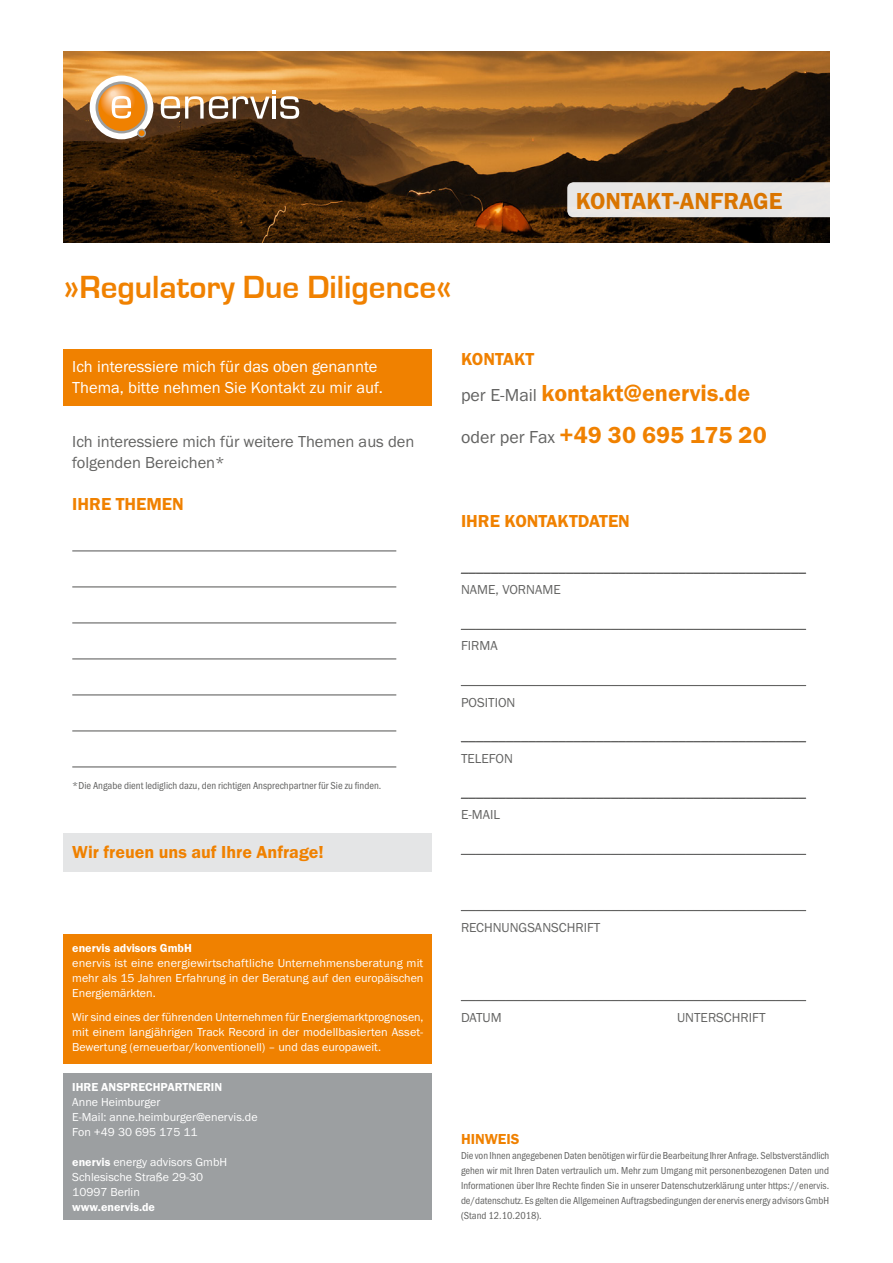
<style>
.page{position:relative;width:893px;height:1263px;background:#fff}
.page>*{position:absolute;margin:0;border:0;box-sizing:border-box;transform-origin:0 0}
.t1{font:700 33px "Eurostile";color:#f08100}
.t2{font:24px/42px "Franklin Gothic URW Dem";color:#f08100}
.t3{font:18px "Franklin Gothic URW Dem";color:#f08100}
.t4{font:16.5px/21px "Franklin Gothic URW Boo";color:#fff}
.t5{font:16.5px/21px "Franklin Gothic URW Boo";color:#636362}
.t6{font:15px "Franklin Gothic URW Boo";color:#636362}
.t7{font:15px "Franklin Gothic URW Dem";color:#f08100}
.t8{font:13.5px "Franklin Gothic URW Boo";color:#636362}
.t9{font:12px/15px "Franklin Gothic URW Boo";color:#fff;text-align:justify}
.t10{font:12px "Franklin Gothic URW Dem";color:#fff}
.t11{font:10.5px/15px "Franklin Gothic URW Con Boo";color:#636362;text-align:justify}
.s1{font-family:"Franklin Gothic URW Boo"}
.s2{font-family:"Franklin Gothic URW Boo";font-size:18px;color:#636362}
.s3{font-family:"Franklin Gothic URW Dem"}
</style>
<div class="page">
<hr style="left:72px;top:550px;width:324px;height:1px;background:#636362">
<hr style="left:72px;top:586px;width:324px;height:1px;background:#636362">
<hr style="left:72px;top:622px;width:324px;height:1px;background:#636362">
<hr style="left:72px;top:658px;width:324px;height:1px;background:#636362">
<hr style="left:72px;top:694px;width:324px;height:1px;background:#636362">
<hr style="left:72px;top:730px;width:324px;height:1px;background:#636362">
<hr style="left:72px;top:766px;width:324px;height:1px;background:#636362">
<img style="left:64px;top:51px;width:765px;height:191px">
<div style="left:64px;top:350px;width:368px;height:56px;background:#f08100"></div>
<div style="left:64px;top:934px;width:368px;height:130px;background:#f08100"></div>
<hr style="left:461px;top:572px;width:345px;height:2px;background:#636362">
<hr style="left:461px;top:629px;width:345px;height:1px;background:#636362">
<hr style="left:461px;top:685px;width:345px;height:1px;background:#636362">
<hr style="left:461px;top:741px;width:345px;height:1px;background:#636362">
<hr style="left:461px;top:797px;width:345px;height:2px;background:#636362">
<hr style="left:461px;top:854px;width:345px;height:1px;background:#636362">
<hr style="left:461px;top:910px;width:345px;height:1px;background:#636362">
<hr style="left:461px;top:1000px;width:345px;height:1px;background:#636362">
<div style="left:94px;top:81px;width:55px;height:54px;border:7px solid #9c9fa1;border-radius:50%"></div>
<svg style="left:98px;top:84px;width:47px;height:47px"></svg>
<svg style="left:161px;top:90px;width:138px;height:29px"></svg>
<div style="left:90px;top:76px;width:63px;height:63px;border:6px solid #fff;border-radius:50%"></div>
<svg style="left:137px;top:129px;width:9px;height:8px"></svg>
<svg style="left:112px;top:96px;width:19px;height:23px"></svg>
<div style="left:567px;top:182px;width:263px;height:35px;background:#e7e6e5"></div>
<div style="left:64px;top:1074px;width:368px;height:146px;background:#9c9fa1"></div>
<div style="left:64px;top:833px;width:368px;height:38px;background:#e4e5e6"></div>
<h2 class="t2" style="left:576px;top:180px;width:208px">KONTAKT-ANFRAGE</h2>
<h1 class="t1" style="left:64px;top:269px;width:389px">»Regulatory Due Diligence«</h1>
<h3 class="t4" style="left:72px;top:356px;width:312px">Ich interessiere mich für das oben genannte<br>Thema, bitte nehmen Sie Kontakt zu mir auf.</h3>
<h3 class="t5" style="left:72px;top:431px;width:344px">Ich interessiere mich für weitere Themen aus den folgenden Bereichen*</h3>
<h3 class="t3" style="left:72px;top:493px;width:113px">IHRE THEMEN</h3>
<p class="t11" style="left:72px;top:778px;width:311px"><span class="s1">*</span>Die Angabe dient lediglich dazu, den richtigen Ansprechpartner für Sie zu finden.</p>
<h3 class="t3" style="left:72px;top:841px;width:253px">Wir freuen uns auf Ihre Anfrage!</h3>
<h3 class="t3" style="left:461px;top:347px;width:75px">KONTAKT</h3>
<h2 class="t2" style="left:461px;top:372px;width:307px"><span class="s2">per E-Mail</span> kontakt@enervis.de <span class="s2">oder per Fax</span> +49 30 695 175 20</h2>
<h3 class="t3" style="left:461px;top:509px;width:170px">IHRE KONTAKTDATEN</h3>
<h3 class="t6" style="left:461px;top:557px;width:346px">______________________________________________</h3>
<p class="t8" style="left:461px;top:581px;width:101px">NAME, VORNAME</p>
<h3 class="t6" style="left:461px;top:613px;width:347px">______________________________________________</h3>
<p class="t8" style="left:461px;top:637px;width:38px">FIRMA</p>
<p class="t8" style="left:461px;top:694px;width:56px">POSITION</p>
<h3 class="t6" style="left:461px;top:726px;width:347px">______________________________________________</h3>
<p class="t8" style="left:461px;top:750px;width:54px">TELEFON</p>
<h3 class="t6" style="left:461px;top:782px;width:347px">______________________________________________</h3>
<p class="t8" style="left:461px;top:806px;width:41px">E-MAIL</p>
<p class="t10" style="left:72px;top:940px;width:121px">enervis advisors GmbH</p>
<p class="t9" style="left:72px;top:956px;width:353px">enervis ist eine energiewirtschaftliche Unternehmensberatung mit mehr als 15 Jahren Erfahrung in der Beratung auf den europäischen Energiemärkten.</p>
<p class="t9" style="left:72px;top:1010px;width:353px">Wir sind eines der führenden Unternehmen für Energiemarktprognosen, mit einem langjährigen Track Record in der modellbasierten Asset-Bewertung (erneuerbar/konventionell) – und das europaweit.</p>
<p class="t10" style="left:72px;top:1080px;width:151px">IHRE ANSPRECHPARTNERIN</p>
<p class="t9" style="left:72px;top:1095px;width:187px;text-align:left">Anne Heimburger<br>E-Mail: anne.heimburger@enervis.de<br>Fon +49 30 695 175 11</p>
<p class="t9" style="left:72px;top:1155px;width:156px;text-align:left"><span class="s3">enervis</span> energy advisors GmbH<br>Schlesische Straße 29-30<br>10997 Berlin</p>
<p class="t10" style="left:72px;top:1200px;width:84px">www.enervis.de</p>
<p class="t8" style="left:461px;top:919px;width:141px">RECHNUNGSANSCHRIFT</p>
<p class="t8" style="left:461px;top:1009px;width:42px">DATUM</p>
<p class="t8" style="left:677px;top:1009px;width:90px">UNTERSCHRIFT</p>
<h3 class="t7" style="left:461px;top:1130px;width:60px">HINWEIS</h3>
<p class="t11" style="left:461px;top:1148px;width:370px">Die von Ihnen angegebenen Daten benötigen wir für die Bearbeitung Ihrer Anfrage. Selbstverständlich gehen wir mit Ihren Daten vertraulich um. Mehr zum Umgang mit personenbezogenen Daten und Informationen über Ihre Rechte finden Sie in unserer Datenschutzerklärung unter https://enervis. de/datenschutz. Es gelten die Allgemeinen Auftragsbedingungen der enervis energy advisors GmbH (Stand 12.10.2018).</p>
</div>
